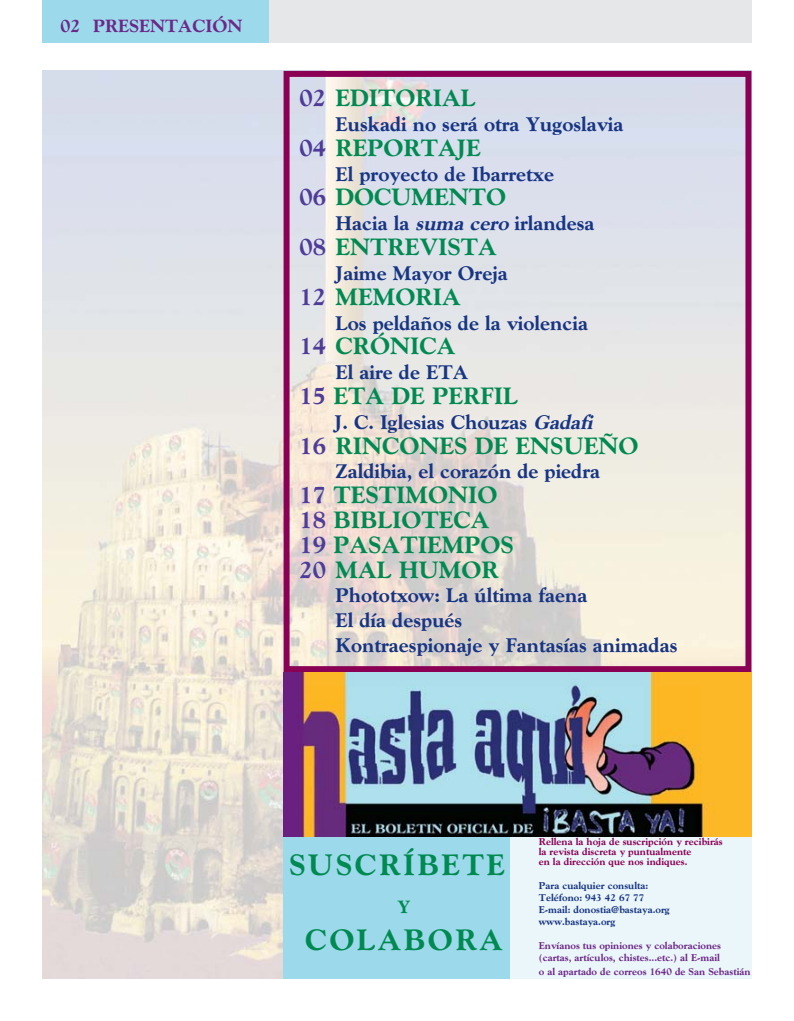
<style>
.page{position:relative;width:794px;height:1021px;background:#fff}
.page>*{position:absolute;margin:0;border:0;box-sizing:border-box;transform-origin:0 0}
.t1{font:800 30px "Goudy";letter-spacing:.085em;color:#008a52}
.t2{font:800 24px/24.8px "Goudy";color:#008a52}
.t3{font:800 20px/24.8px "Goudy";color:#173583}
.t4{font:800 18px "Goudy";color:#6c2787}
.t5{font:800 18px "Goudy";color:#008a52}
.t6{font:800 10px/12px "Goudy";color:#6c2787}
.t7{font:800 10px/10px "Goudy";color:#8a0054}
.t8{font:800 10px/12px "Goudy";color:#173583}
.s1{color:#4e3c98}
.s2{font-style:italic}
</style>
<div class="page">
<img style="left:43px;top:71px;width:701px;height:907px">
<div style="left:43px;top:0;width:708px;height:43px;background:#e6e7e8"></div>
<div style="left:43px;top:0;width:226px;height:43px;background:#9cdaeb"></div>
<div style="left:283px;top:71px;width:468px;height:601px;border:6px solid #8a0054"></div>
<div style="left:283px;top:836px;width:468px;height:142px;background:#eaf6f9"></div>
<img style="left:283px;top:672px;width:468px;height:164px">
<div style="left:283px;top:836px;width:227px;height:142px;background:#9cdaeb"></div>
<p class="t4" style="left:60px;top:18px;width:183px">02 PRESENTACIÓN</p>
<p class="t2" style="left:299px;top:87px;width:177px"><span class="s1">02</span> EDITORIAL</p>
<p class="t3" style="left:335px;top:113px;width:289px">Euskadi no será otra Yugoslavia</p>
<p class="t2" style="left:299px;top:137px;width:183px"><span class="s1">04</span> REPORTAJE</p>
<p class="t3" style="left:335px;top:163px;width:220px">El proyecto de Ibarretxe</p>
<p class="t2" style="left:299px;top:186px;width:208px"><span class="s1">06</span> DOCUMENTO</p>
<p class="t3" style="left:335px;top:212px;width:260px">Hacia la <span class="s2">suma cero</span>irlandesa</p>
<p class="t2" style="left:299px;top:236px;width:199px"><span class="s1">08</span> ENTREVISTA</p>
<p class="t3" style="left:335px;top:262px;width:174px">Jaime Mayor Oreja</p>
<p class="t2" style="left:299px;top:286px;width:163px"><span class="s1">12</span> MEMORIA</p>
<p class="t3" style="left:335px;top:311px;width:254px">Los peldaños de la violencia</p>
<p class="t2" style="left:299px;top:335px;width:157px"><span class="s1">14</span> CRÓNICA</p>
<p class="t3" style="left:335px;top:361px;width:134px">El aire de ETA</p>
<p class="t2" style="left:299px;top:385px;width:220px"><span class="s1">15</span> ETA DE PERFIL</p>
<p class="t3" style="left:334px;top:411px;width:259px">J. C. Iglesias Chouzas <span class="s2">Gadafi</span></p>
<p class="t2" style="left:299px;top:434px;width:340px"><span class="s1">16</span> RINCONES DE ENSUEÑO</p>
<p class="t3" style="left:335px;top:460px;width:266px">Zaldibia, el corazón de piedra</p>
<p class="t2" style="left:299px;top:484px;width:216px"><span class="s1">17</span> TESTIMONIO<br><span class="s1">18</span> BIBLIOTECA<br><span class="s1">19</span> PASATIEMPOS<br><span class="s1">20</span> MAL HUMOR</p>
<p class="t3" style="left:335px;top:584px;width:343px">Phototxow: La última faena<br>El día después<br>Kontraespionaje y Fantasías animadas</p>
<h1 class="t1" style="left:289px;top:853px;width:217px">SUSCRÍBETE</h1>
<p class="t5" style="left:397px;top:899px;width:14px">Y</p>
<h1 class="t1" style="left:305px;top:927px;width:199px">COLABORA</h1>
<p class="t7" style="left:539px;top:837px;width:185px">Rellena la hoja de suscripción y recibirás la revista discreta y puntualmente<br>en la dirección que nos indiques.</p>
<p class="t8" style="left:539px;top:880px;width:133px">Para cualquier consulta:<br>Teléfono: 943 42 67 77<br>E-mail: donostia@bastaya.org www.bastaya.org</p>
<p class="t6" style="left:539px;top:940px;width:184px">Envíanos tus opiniones y colaboraciones (cartas, artículos, chistes...etc.) al E-mail</p>
<p class="t6" style="left:539px;top:965px;width:213px">o al apartado de correos 1640 de San Sebastián</p>
</div>
